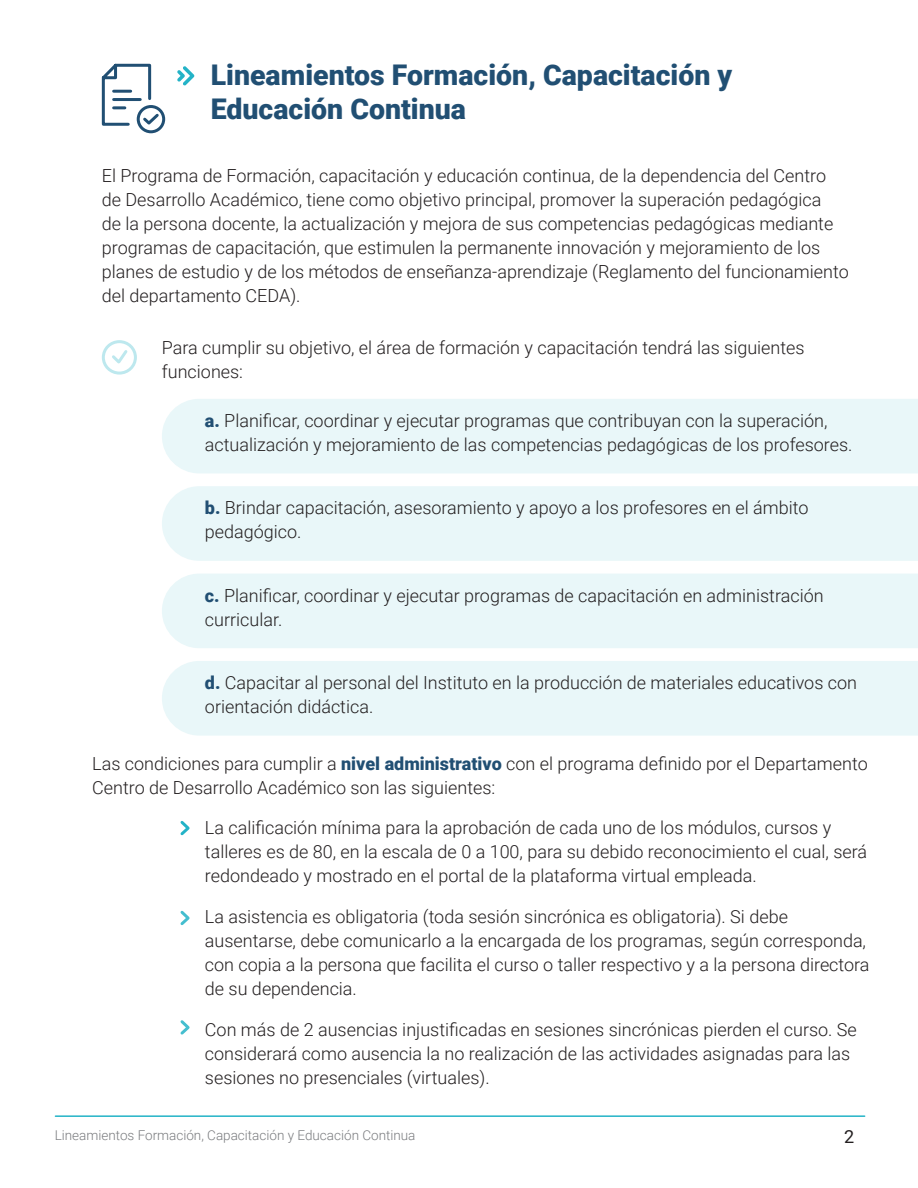
<style>
.page{position:relative;width:918px;height:1188px;background:#fff}
.page>*{position:absolute;margin:0;border:0;box-sizing:border-box;transform-origin:0 0}
.texto{font:900 28.5px/34.2px "Roboto";color:#214f73}
.Estilo_de_párrafo_1{font:300 18px/24px "Roboto";color:#231f20}
.t1{font:18px "Roboto";color:#231f20}
.t2{font:300 13.5px "Roboto";color:#7a7c7f}
.s1{font-weight:900;color:#214f73}
</style>
<div class="page">
<hr style="left:55px;top:1115px;width:810px;height:2px;background:#24b3c7">
<div style="left:162px;top:399px;width:756px;height:74px;background:#e9f7f9"></div>
<div style="left:162px;top:486px;width:756px;height:75px;background:#e9f7f9"></div>
<svg style="left:101px;top:340px;width:36px;height:35px"></svg>
<svg style="left:180px;top:821px;width:10px;height:15px"></svg>
<svg style="left:180px;top:910px;width:10px;height:15px"></svg>
<svg style="left:180px;top:1020px;width:10px;height:15px"></svg>
<div style="left:137px;top:105px;width:28px;height:28px;border:3px solid #214f73;border-radius:50%"></div>
<svg style="left:101px;top:63px;width:60px;height:64px"></svg>
<hr style="left:114px;top:98px;width:26px;height:3px;background:#214f73">
<svg style="left:177px;top:66px;width:17px;height:20px"></svg>
<div style="left:162px;top:574px;width:756px;height:74px;background:#e9f7f9"></div>
<div style="left:162px;top:661px;width:756px;height:75px;background:#e9f7f9"></div>
<p class="texto" style="left:211px;top:57px;width:523px">Lineamientos Formación, Capacitación y<br>Educación Continua</p>
<p class="Estilo_de_párrafo_1" style="left:102px;top:163px;width:749px">El Programa de Formación, capacitación y educación continua, de la dependencia del Centro de Desarrollo Académico, tiene como objetivo principal, promover la superación pedagógica<br>de la persona docente, la actualización y mejora de sus competencias pedagógicas mediante programas de capacitación, que estimulen la permanente innovación y mejoramiento de los planes de estudio y de los métodos de enseñanza-aprendizaje (Reglamento del funcionamiento del departamento CEDA).</p>
<p class="Estilo_de_párrafo_1" style="left:162px;top:335px;width:644px">Para cumplir su objetivo, el área de formación y capacitación tendrá las siguientes funciones:</p>
<p class="Estilo_de_párrafo_1" style="left:205px;top:408px;width:649px"><span class="s1">a.</span> Planificar, coordinar y ejecutar programas que contribuyan con la superación, actualización y mejoramiento de las competencias pedagógicas de los profesores.</p>
<p class="Estilo_de_párrafo_1" style="left:205px;top:495px;width:605px"><span class="s1">b.</span> Brindar capacitación, asesoramiento y apoyo a los profesores en el ámbito pedagógico.</p>
<p class="Estilo_de_párrafo_1" style="left:205px;top:583px;width:620px"><span class="s1">c.</span> Planificar, coordinar y ejecutar programas de capacitación en administración curricular.</p>
<p class="Estilo_de_párrafo_1" style="left:205px;top:670px;width:654px"><span class="s1">d.</span> Capacitar al personal del Instituto en la producción de materiales educativos con orientación didáctica.</p>
<p class="Estilo_de_párrafo_1" style="left:92px;top:751px;width:777px">Las condiciones para cumplir a <span class="s1">nivel administrativo</span> con el programa definido por el Departamento<br>Centro de Desarrollo Académico son las siguientes:</p>
<p class="Estilo_de_párrafo_1" style="left:205px;top:815px;width:664px">La calificación mínima para la aprobación de cada uno de los módulos, cursos y talleres es de 80, en la escala de 0 a 100, para su debido reconocimiento el cual, será redondeado y mostrado en el portal de la plataforma virtual empleada.</p>
<p class="Estilo_de_párrafo_1" style="left:205px;top:904px;width:666px">La asistencia es obligatoria (toda sesión sincrónica es obligatoria). Si debe ausentarse, debe comunicarlo a la encargada de los programas, según corresponda, con copia a la persona que facilita el curso o taller respectivo y a la persona directora de su dependencia.</p>
<p class="Estilo_de_párrafo_1" style="left:205px;top:1017px;width:653px">Con más de 2 ausencias injustificadas en sesiones sincrónicas pierden el curso. Se considerará como ausencia la no realización de las actividades asignadas para las sesiones no presenciales (virtuales).</p>
<p class="t2" style="left:55px;top:1125px;width:362px">Lineamientos Formación, Capacitación y Educación Continua</p>
<p class="t1" style="left:844px;top:1124px;width:12px">2</p>
</div>
